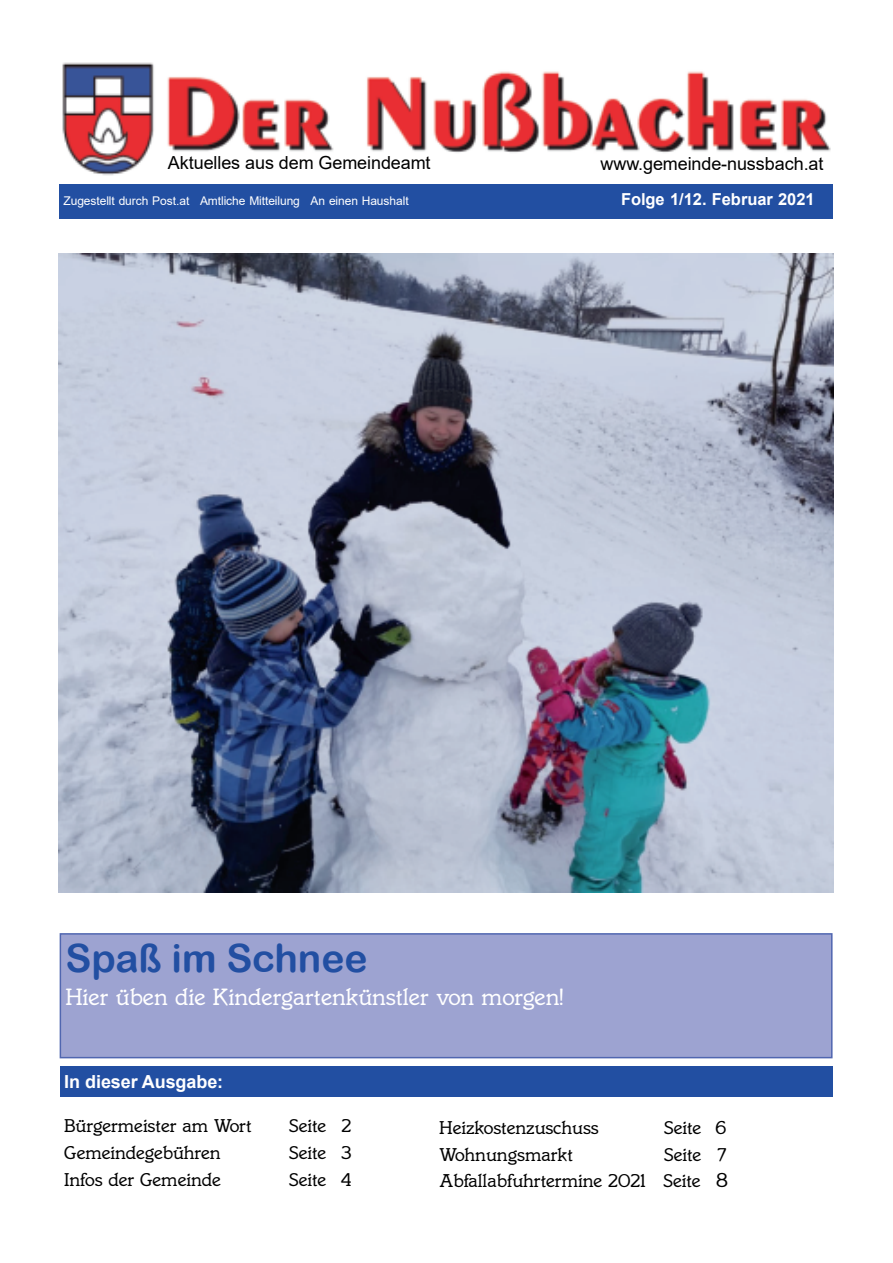
<style>
.page{position:relative;width:893px;height:1263px;background:#fff}
.page>*{position:absolute;margin:0;border:0;box-sizing:border-box;transform-origin:0 0}
.t1{font:39px "Arial Rounded MT Bold";color:#224fa2}
.t2{font:21px "Italia";color:#fff}
.t3{font:18px "Arial";letter-spacing:-.005em;color:#000}
.t4{font:700 18px "Arial";letter-spacing:-.005em;color:#fff}
.t5{font:16.5px/25.5px "Italia";letter-spacing:-.005em;color:#000;text-align:right}
.t6{font:700 16.5px "Arial";color:#fff}
.t7{font:12px "Arial";letter-spacing:-.005em;color:#fff}
.s1{font-size:18px}
</style>
<div class="page">
<img style="left:62px;top:62px;width:769px;height:114px">
<div style="left:59px;top:184px;width:774px;height:35px;background:#224fa2"></div>
<div style="left:60px;top:934px;width:772px;height:124px;background:#9da3d1"></div>
<div style="left:60px;top:933px;width:772px;height:125px;border:2px solid #5066b0"></div>
<div style="left:60px;top:1067px;width:772px;height:30px;background:#224fa2"></div>
<img style="left:58px;top:254px;width:776px;height:639px">
<p class="t3" style="left:168px;top:153px;width:264px">Aktuelles aus dem Gemeindeamt</p>
<p class="t3" style="left:601px;top:154px;width:224px">www.gemeinde-nussbach.at</p>
<p class="t7" style="left:64px;top:194px;width:347px">Zugestellt durch Post.at Amtliche Mitteilung An einen Haushalt</p>
<p class="t6" style="left:621px;top:190px;width:195px">Folge 1/12. Februar 2021</p>
<h1 class="t1" style="left:65px;top:935px;width:304px">Spaß im Schnee</h1>
<p class="t2" style="left:65px;top:984px;width:499px">Hier üben die Kindergartenkünstler von morgen!</p>
<p class="t4" style="left:64px;top:1072px;width:160px">In dieser Ausgabe:</p>
<p class="t5" style="left:64px;top:1113px;width:189px">Bürgermeister am Wort</p>
<p class="t5" style="left:289px;top:1113px;width:64px">Seite 2</p>
<p class="t5" style="left:64px;top:1140px;width:158px">Gemeindegebühren</p>
<p class="t5" style="left:289px;top:1140px;width:64px">Seite 3</p>
<p class="t5" style="left:64px;top:1167px;width:158px">Infos der Gemeinde</p>
<p class="t5" style="left:289px;top:1167px;width:64px">Seite 4</p>
<p class="t5" style="left:439px;top:1115px;width:161px">Heizkostenzuschuss</p>
<p class="t5" style="left:664px;top:1115px;width:64px">Seite 6</p>
<p class="t5" style="left:439px;top:1142px;width:135px">Wohnungsmarkt</p>
<p class="t5" style="left:439px;top:1142px;width:290px">Seite 7<br>Abfallabfuhrtermine 2021 Seite <span class="s1">8</span></p>
</div>
